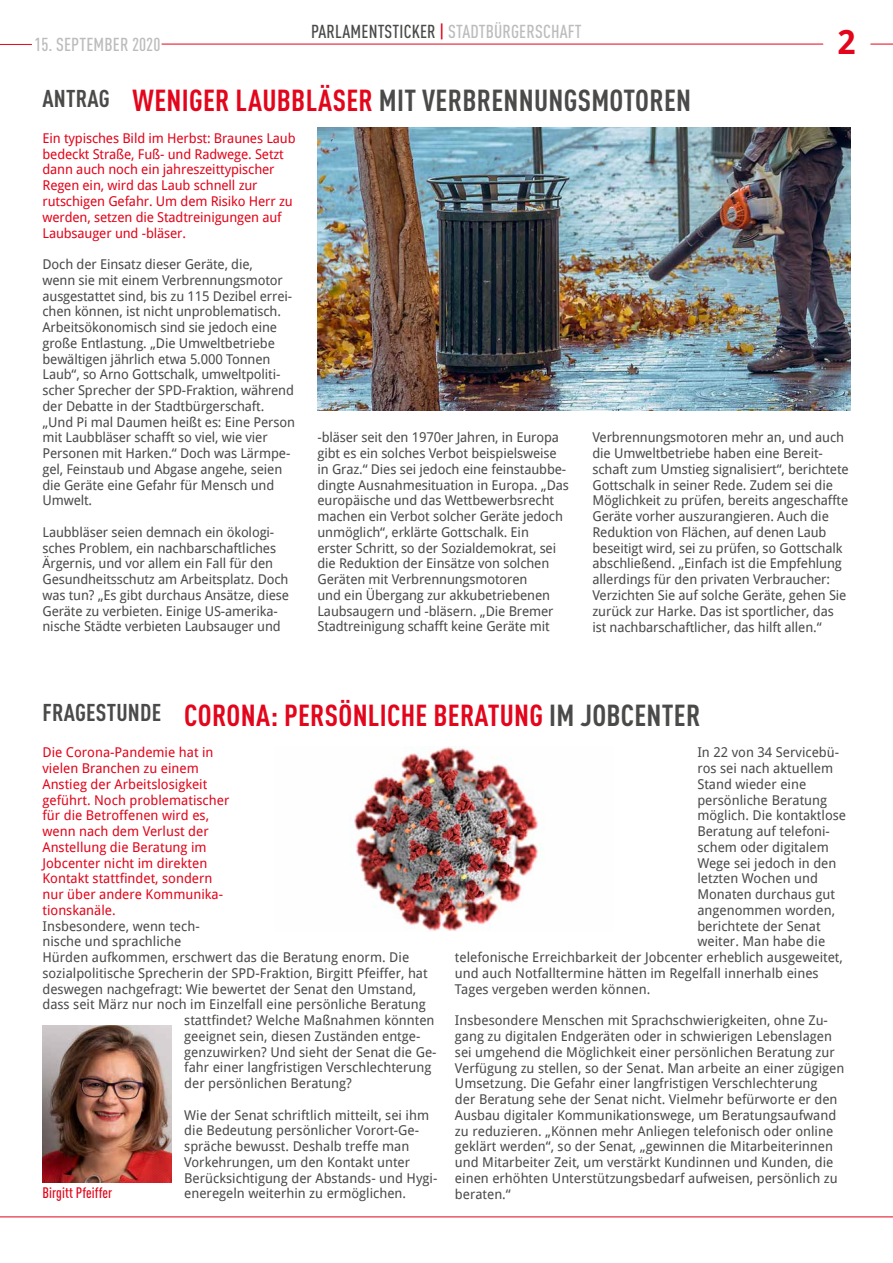
<style>
.page{position:relative;width:893px;height:1263px;background:#fff}
.page>*{position:absolute;margin:0;border:0;box-sizing:border-box;transform-origin:0 0}
.t1{font:700 33px "Droid Sans Pro";color:#e3051b}
.t2{font:700 condensed 30px "DINOT";letter-spacing:.01em;color:#e3051b}
.t3{font:700 condensed 30px "DINOT";letter-spacing:.01em;color:#4a4a49}
.t4{font:500 condensed 18.6px "DINOT";letter-spacing:.01em;color:#bcbcbc}
.t5{font:500 condensed 15px "DINOT";letter-spacing:.005em;color:#e3051b}
.t6{font:13.5px/15.8px "Droid Sans Pro";letter-spacing:-.01em;color:#4a4a49}
.t7{font:13.5px/15.8px "Droid Sans Pro";color:#e3051b}
.s1{color:#4a4a49}
.s2{color:#e3051b}
.s3{font-size:24px}
.s4{font-size:24px;color:#4a4a49}
</style>
<div class="page">
<hr style="left:0;top:1216px;width:893px;height:1px;background:#e3051b">
<hr style="left:162px;top:44px;width:661px;height:1px;background:#e3051b">
<hr style="left:0;top:44px;width:32px;height:1px;background:#e3051b">
<svg style="left:870px;top:44px;width:23px;height:1px"></svg>
<img style="left:317px;top:127px;width:533px;height:284px">
<img style="left:43px;top:1025px;width:128px;height:157px">
<img style="left:352px;top:746px;width:190px;height:185px">
<h3 class="t4" style="left:311px;top:20px;width:272px"><span class="s1">PARLAMENTSTICKER</span> <span class="s2">|</span> STADTBÜRGERSCHAFT</h3>
<h3 class="t4" style="left:34px;top:33px;width:128px">15. SEPTEMBER 2020</h3>
<h1 class="t1" style="left:837px;top:19px;width:20px">2</h1>
<h2 class="t3" style="left:43px;top:83px;width:650px"><span class="s3">ANTRAG</span> <span class="s2">WENIGER LAUBBLÄSER</span> MIT VERBRENNUNGSMOTOREN</h2>
<p class="t7" style="left:43px;top:130px;width:255px">Ein typisches Bild im Herbst: Braunes Laub bedeckt Straße, Fuß- und Radwege. Setzt dann auch noch ein jahreszeittypischer Regen ein, wird das Laub schnell zur rutschigen Gefahr. Um dem Risiko Herr zu werden, setzen die Stadtreinigungen auf Laubsauger und -bläser.</p>
<p class="t6" style="left:43px;top:256px;width:254px">Doch der Einsatz dieser Geräte, die,<br>wenn sie mit einem Verbrennungsmotor ausgestattet sind, bis zu 115 Dezibel errei&shy;chen können, ist nicht unproblematisch.<br>Arbeitsökonomisch sind sie jedoch eine große Entlastung. „Die Umweltbetriebe bewältigen jährlich etwa 5.000 Tonnen Laub“, so Arno Gottschalk, umweltpoliti&shy;scher Sprecher der SPD-Fraktion, während der Debatte in der Stadtbürgerschaft. „Und Pi mal Daumen heißt es: Eine Person mit Laubbläser schafft so viel, wie vier Personen mit Harken.“ Doch was Lärmpe&shy;gel, Feinstaub und Abgase angehe, seien die Geräte eine Gefahr für Mensch und Umwelt.</p>
<p class="t6" style="left:43px;top:524px;width:248px">Laubbläser seien demnach ein ökologi&shy;sches Problem, ein nachbarschaftliches Ärgernis, und vor allem ein Fall für den Gesundheitsschutz am Arbeitsplatz. Doch was tun? „Es gibt durchaus Ansätze, diese Geräte zu verbieten. Einige US-amerika&shy;nische Städte verbieten Laubsauger und</p>
<p class="t6" style="left:317px;top:429px;width:253px">-bläser seit den 1970er Jahren, in Europa gibt es ein solches Verbot beispielsweise in Graz.“ Dies sei jedoch eine feinstaubbe&shy;dingte Ausnahmesituation in Europa. „Das europäische und das Wettbewerbsrecht machen ein Verbot solcher Geräte jedoch unmöglich“, erklärte Gottschalk. Ein<br>erster Schritt, so der Sozialdemokrat, sei die Reduktion der Einsätze von solchen Geräten mit Verbrennungsmotoren<br>und ein Übergang zur akkubetriebenen Laubsaugern und -bläsern. „Die Bremer Stadtreinigung schafft keine Geräte mit</p>
<p class="t6" style="left:592px;top:429px;width:258px">Verbrennungsmotoren mehr an, und auch die Umweltbetriebe haben eine Bereit&shy;schaft zum Umstieg signalisiert“, berichtete Gottschalk in seiner Rede. Zudem sei die Möglichkeit zu prüfen, bereits angeschaffte Geräte vorher auszurangieren. Auch die Reduktion von Flächen, auf denen Laub beseitigt wird, sei zu prüfen, so Gottschalk abschließend. „Einfach ist die Empfehlung allerdings für den privaten Verbraucher:<br>Verzichten Sie auf solche Geräte, gehen Sie zurück zur Harke. Das ist sportlicher, das ist nachbarschaftlicher, das hilft allen.“</p>
<h2 class="t2" style="left:42px;top:697px;width:659px"><span class="s4">FRAGESTUNDE</span> CORONA: PERSÖNLICHE BERATUNG <span class="s1">IM JOBCENTER</span></h2>
<p class="t7" style="left:42px;top:744px;width:188px">Die Corona-Pandemie hat in vielen Branchen zu einem<br>Anstieg der Arbeitslosigkeit geführt. Noch problematischer für die Betroffenen wird es, wenn nach dem Verlust der<br>Anstellung die Beratung im<br>Jobcenter nicht im direkten<br>Kontakt stattfindet, sondern nur über andere Kommunika&shy;tionskanäle.</p>
<p class="t6" style="left:42px;top:917px;width:159px">Insbesondere, wenn tech-</p>
<p class="t6" style="left:42px;top:933px;width:140px">nische und sprachliche</p>
<p class="t6" style="left:42px;top:949px;width:368px">Hürden aufkommen, erschwert das die Beratung enorm. Die</p>
<p class="t6" style="left:42px;top:965px;width:387px">sozialpolitische Sprecherin der SPD-Fraktion, Birgitt Pfeiffer, hat</p>
<p class="t6" style="left:42px;top:980px;width:375px">deswegen nachgefragt: Wie bewertet der Senat den Umstand,</p>
<p class="t6" style="left:42px;top:996px;width:385px">dass seit März nur noch im Einzelfall eine persönliche Beratung</p>
<p class="t6" style="left:184px;top:1012px;width:252px">stattfindet? Welche Maßnahmen könnten</p>
<p class="t6" style="left:184px;top:1028px;width:238px">geeignet sein, diesen Zuständen entge-</p>
<p class="t6" style="left:184px;top:1043px;width:254px">genzuwirken? Und sieht der Senat die Ge-</p>
<p class="t6" style="left:184px;top:1059px;width:249px">fahr einer langfristigen Verschlechterung</p>
<p class="t6" style="left:184px;top:1075px;width:169px">der persönlichen Beratung?</p>
<p class="t6" style="left:184px;top:1106px;width:255px">Wie der Senat schriftlich mitteilt, sei ihm die Bedeutung persönlicher Vorort-Ge&shy;spräche bewusst. Deshalb treffe man Vorkehrungen, um den Kontakt unter Berücksichtigung der Abstands- und Hygi&shy;eneregeln weiterhin zu ermöglichen.</p>
<p class="t6" style="left:697px;top:744px;width:143px">In 22 von 34 Servicebü-</p>
<p class="t6" style="left:697px;top:760px;width:137px">ros sei nach aktuellem</p>
<p class="t6" style="left:697px;top:776px;width:110px">Stand wieder eine</p>
<p class="t6" style="left:697px;top:791px;width:131px">persönliche Beratung</p>
<p class="t6" style="left:697px;top:807px;width:150px">möglich. Die kontaktlose</p>
<p class="t6" style="left:697px;top:823px;width:134px">Beratung auf telefoni-</p>
<p class="t6" style="left:697px;top:839px;width:133px">schem oder digitalem</p>
<p class="t6" style="left:697px;top:854px;width:141px">Wege sei jedoch in den</p>
<p class="t6" style="left:697px;top:870px;width:122px">letzten Wochen und</p>
<p class="t6" style="left:697px;top:886px;width:139px">Monaten durchaus gut</p>
<p class="t6" style="left:697px;top:902px;width:139px">angenommen worden,</p>
<p class="t6" style="left:697px;top:917px;width:125px">berichtete der Senat</p>
<p class="t6" style="left:697px;top:933px;width:129px">weiter. Man habe die</p>
<p class="t6" style="left:455px;top:949px;width:389px">telefonische Erreichbarkeit der Jobcenter erheblich ausgeweitet,</p>
<p class="t6" style="left:455px;top:965px;width:365px">und auch Notfalltermine hätten im Regelfall innerhalb eines</p>
<p class="t6" style="left:455px;top:981px;width:197px">Tages vergeben werden können.</p>
<p class="t6" style="left:455px;top:1012px;width:391px">Insbesondere Menschen mit Sprachschwierigkeiten, ohne Zu&shy;gang zu digitalen Endgeräten oder in schwierigen Lebenslagen sei umgehend die Möglichkeit einer persönlichen Beratung zur Verfügung zu stellen, so der Senat. Man arbeite an einer zügigen Umsetzung. Die Gefahr einer langfristigen Verschlechterung<br>der Beratung sehe der Senat nicht. Vielmehr befürworte er den Ausbau digitaler Kommunikationswege, um Beratungsaufwand zu reduzieren. „Können mehr Anliegen telefonisch oder online geklärt werden“, so der Senat, „gewinnen die Mitarbeiterinnen und Mitarbeiter Zeit, um verstärkt Kundinnen und Kunden, die einen erhöhten Unterstützungsbedarf aufweisen, persönlich zu</p>
<p class="t5" style="left:43px;top:1184px;width:71px">Birgitt Pfeiffer</p>
<p class="t6" style="left:455px;top:1185px;width:57px">beraten.“</p>
</div>
